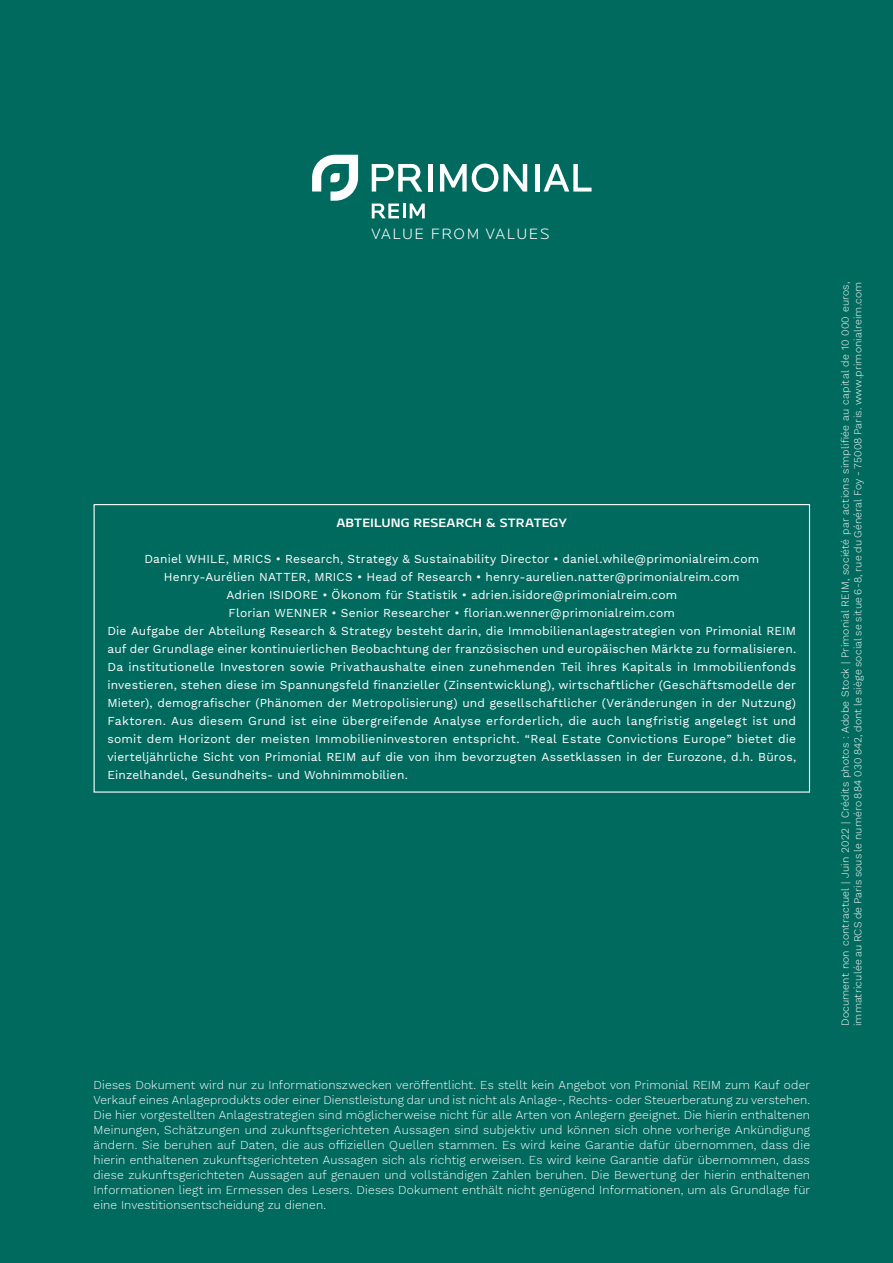
<style>
.page{position:relative;width:893px;height:1263px;background:#006a5f}
.page>*{position:absolute;margin:0;border:0;box-sizing:border-box;transform-origin:0 0}
.t1{font:300 15.6px "Locator";letter-spacing:.1em;color:#fff}
.t2{font:12px "Work Sans";letter-spacing:.015em;color:#fff}
.t3{font:300 12px/15px "Work Sans";letter-spacing:.015em;color:#fff;text-align:justify}
.t4{font:700 12px "Geon Expanded";letter-spacing:.01em;color:#fff}
.t5{font:300 10.5px/12.6px "Work Sans";letter-spacing:.02em;color:#fff}
</style>
<div class="page">
<svg style="left:372px;top:164px;width:50px;height:28px"></svg>
<hr style="left:428px;top:164px;width:4px;height:28px;background:#fff">
<svg style="left:440px;top:164px;width:87px;height:28px"></svg>
<hr style="left:535px;top:164px;width:4px;height:28px;background:#fff">
<svg style="left:544px;top:164px;width:47px;height:28px"></svg>
<svg style="left:312px;top:155px;width:46px;height:46px"></svg>
<svg style="left:372px;top:204px;width:53px;height:14px"></svg>
<h1 class="t1" style="left:372px;top:225px;width:180px">VALUE FROM VALUES</h1>
<p class="t4" style="left:336px;top:515px;width:232px">ABTEILUNG RESEARCH &amp; STRATEGY</p>
<p class="t2" style="left:144px;top:549px;width:616px">Daniel WHILE, MRICS • Research, Strategy &amp; Sustainability Director • daniel.while@primonialreim.com</p>
<p class="t2" style="left:164px;top:567px;width:577px">Henry-Aurélien NATTER, MRICS • Head of Research • henry-aurelien.natter@primonialreim.com</p>
<p class="t2" style="left:226px;top:585px;width:452px">Adrien ISIDORE • Ökonom für Statistik • adrien.isidore@primonialreim.com</p>
<p class="t2" style="left:229px;top:603px;width:448px">Florian WENNER • Senior Researcher • florian.wenner@primonialreim.com</p>
<p class="t2" style="left:107px;top:621px;width:690px">Die Aufgabe der Abteilung Research &amp; Strategy besteht darin, die Immobilienanlagestrategien von Primonial REIM</p>
<p class="t2" style="left:107px;top:639px;width:690px">auf der Grundlage einer kontinuierlichen Beobachtung der französischen und europäischen Märkte zu formalisieren.</p>
<p class="t2" style="left:107px;top:657px;width:690px">Da institutionelle Investoren sowie Privathaushalte einen zunehmenden Teil ihres Kapitals in Immobilienfonds</p>
<p class="t2" style="left:107px;top:675px;width:690px">investieren, stehen diese im Spannungsfeld finanzieller (Zinsentwicklung), wirtschaftlicher (Geschäftsmodelle der</p>
<p class="t2" style="left:107px;top:693px;width:690px">Mieter), demografischer (Phänomen der Metropolisierung) und gesellschaftlicher (Veränderungen in der Nutzung)</p>
<p class="t2" style="left:107px;top:711px;width:690px">Faktoren. Aus diesem Grund ist eine übergreifende Analyse erforderlich, die auch langfristig angelegt ist und</p>
<p class="t2" style="left:107px;top:729px;width:690px">somit dem Horizont der meisten Immobilieninvestoren entspricht. “Real Estate Convictions Europe” bietet die</p>
<p class="t2" style="left:107px;top:747px;width:690px">vierteljährliche Sicht von Primonial REIM auf die von ihm bevorzugten Assetklassen in der Eurozone, d.h. Büros,</p>
<p class="t2" style="left:107px;top:765px;width:302px">Einzelhandel, Gesundheits- und Wohnimmobilien.</p>
<p class="t3" style="left:94px;top:1077px;width:718px">Dieses Dokument wird nur zu Informationszwecken veröffentlicht. Es stellt kein Angebot von Primonial REIM zum Kauf oder Verkauf eines Anlageprodukts oder einer Dienstleistung dar und ist nicht als Anlage-, Rechts- oder Steuerberatung zu verstehen.<br>Die hier vorgestellten Anlagestrategien sind möglicherweise nicht für alle Arten von Anlegern geeignet. Die hierin enthaltenen Meinungen, Schätzungen und zukunftsgerichteten Aussagen sind subjektiv und können sich ohne vorherige Ankündigung ändern. Sie beruhen auf Daten, die aus offiziellen Quellen stammen. Es wird keine Garantie dafür übernommen, dass die hierin enthaltenen zukunftsgerichteten Aussagen sich als richtig erweisen. Es wird keine Garantie dafür übernommen, dass diese zukunftsgerichteten Aussagen auf genauen und vollständigen Zahlen beruhen. Die Bewertung der hierin enthaltenen Informationen liegt im Ermessen des Lesers. Dieses Dokument enthält nicht genügend Informationen, um als Grundlage für eine Investitionsentscheidung zu dienen.</p>
<p class="t5" style="left:838px;top:1026px;width:746px;rotate:-90deg">Document non contractuel | Juin 2022 | Crédits photos : Adobe Stock | Primonial REIM, société par actions simplifiée au capital de 10 000 euros, immatriculée au RCS de Paris sous le numéro 884 030 842, dont le siège social se situe 6-8, rue du Général Foy - 75008 Paris. www.primonialreim.com</p>
</div>
